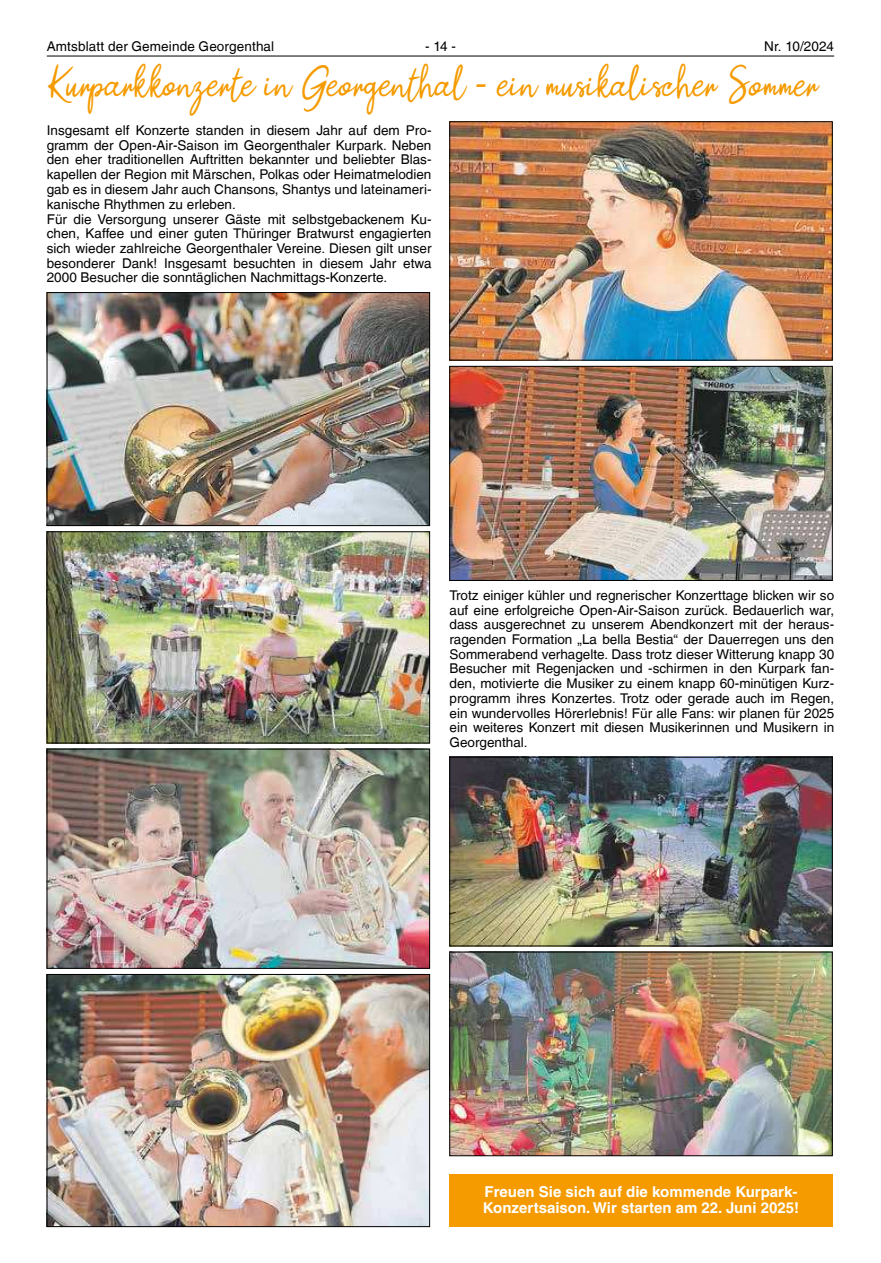
<style>
.page{position:relative;width:881px;height:1263px;background:#fff}
.page>*{position:absolute;margin:0;border:0;box-sizing:border-box;transform-origin:0 0}
.t1{font:42px "Paul Signature";color:#f59b00;scale:.96 1}
.t2{font:700 15px/16.4px "Helvetica LT";color:#fff}
.t3{font:13.5px/14.7px "Helvetica LT";color:#000}
.s1{font-family:"Times LT";font-style:italic}
</style>
<div class="page">
<hr style="left:47px;top:56px;width:786px;height:1px;background:#000">
<img style="left:49px;top:294px;width:378px;height:230px">
<div style="left:47px;top:292px;width:382px;height:234px;border:1px solid #000"></div>
<img style="left:49px;top:533px;width:378px;height:208px">
<div style="left:47px;top:531px;width:382px;height:212px;border:1px solid #000"></div>
<img style="left:49px;top:751px;width:378px;height:215px">
<div style="left:47px;top:749px;width:382px;height:219px;border:1px solid #000"></div>
<img style="left:49px;top:976px;width:378px;height:249px">
<div style="left:47px;top:974px;width:382px;height:253px;border:1px solid #000"></div>
<img style="left:451px;top:123px;width:379px;height:235px">
<div style="left:449px;top:121px;width:383px;height:239px;border:1px solid #000"></div>
<img style="left:451px;top:368px;width:379px;height:211px">
<div style="left:449px;top:366px;width:383px;height:215px;border:1px solid #000"></div>
<img style="left:451px;top:759px;width:379px;height:185px">
<div style="left:449px;top:757px;width:383px;height:189px;border:1px solid #000"></div>
<img style="left:451px;top:954px;width:379px;height:200px">
<div style="left:449px;top:952px;width:383px;height:204px;border:1px solid #000"></div>
<div style="left:449px;top:1174px;width:383px;height:52px;background:#f59b00"></div>
<p class="t3" style="left:47px;top:40px;width:229px">Amtsblatt der Gemeinde Georgenthal</p>
<p class="t3" style="left:425px;top:40px;width:32px">- 14 -</p>
<p class="t3" style="left:764px;top:40px;width:71px">Nr. 10/2024</p>
<h1 class="t1" style="left:47px;top:63px;width:804px">Kurparkkonzerte in Georgenthal <span class="s1">-</span> ein musikalischer Sommer</h1>
<p class="t3" style="left:47px;top:124px;width:386px">Insgesamt elf Konzerte standen in diesem Jahr auf dem Pro&shy;gramm der Open-Air-Saison im Georgenthaler Kurpark. Neben den eher traditionellen Auftritten bekannter und beliebter Blas&shy;kapellen der Region mit Märschen, Polkas oder Heimatmelodien gab es in diesem Jahr auch Chansons, Shantys und lateinameri&shy;kanische Rhythmen zu erleben.<br>Für die Versorgung unserer Gäste mit selbstgebackenem Ku&shy;chen, Kaffee und einer guten Thüringer Bratwurst engagierten sich wieder zahlreiche Georgenthaler Vereine. Diesen gilt unser besonderer Dank! Insgesamt besuchten in diesem Jahr etwa 2000 Besucher die sonntäglichen Nachmittags-Konzerte.</p>
<p class="t3" style="left:449px;top:589px;width:386px;text-align:justify">Trotz einiger kühler und regnerischer Konzerttage blicken wir so auf eine erfolgreiche Open-Air-Saison zurück. Bedauerlich war, dass ausgerechnet zu unserem Abendkonzert mit der heraus&shy;ragenden Formation „La bella Bestia&lt; der Dauerregen uns den Sommerabend verhagelte. Dass trotz dieser Witterung knapp 30<br>Besucher mit Regenjacken und -schirmen in den Kurpark fan&shy;den, motivierte die Musiker zu einem knapp 60-minütigen Kurz&shy;programm ihres Konzertes. Trotz oder gerade auch im Regen, ein wundervolles Hörerlebnis! Für alle Fans: wir planen für 2025 ein weiteres Konzert mit diesen Musikerinnen und Musikern in Georgenthal.</p>
<p class="t2" style="left:482px;top:1184px;width:317px">Freuen Sie sich auf die kommende Kurpark-<br>Konzertsaison. Wir starten am 22. Juni 2025!</p>
</div>
